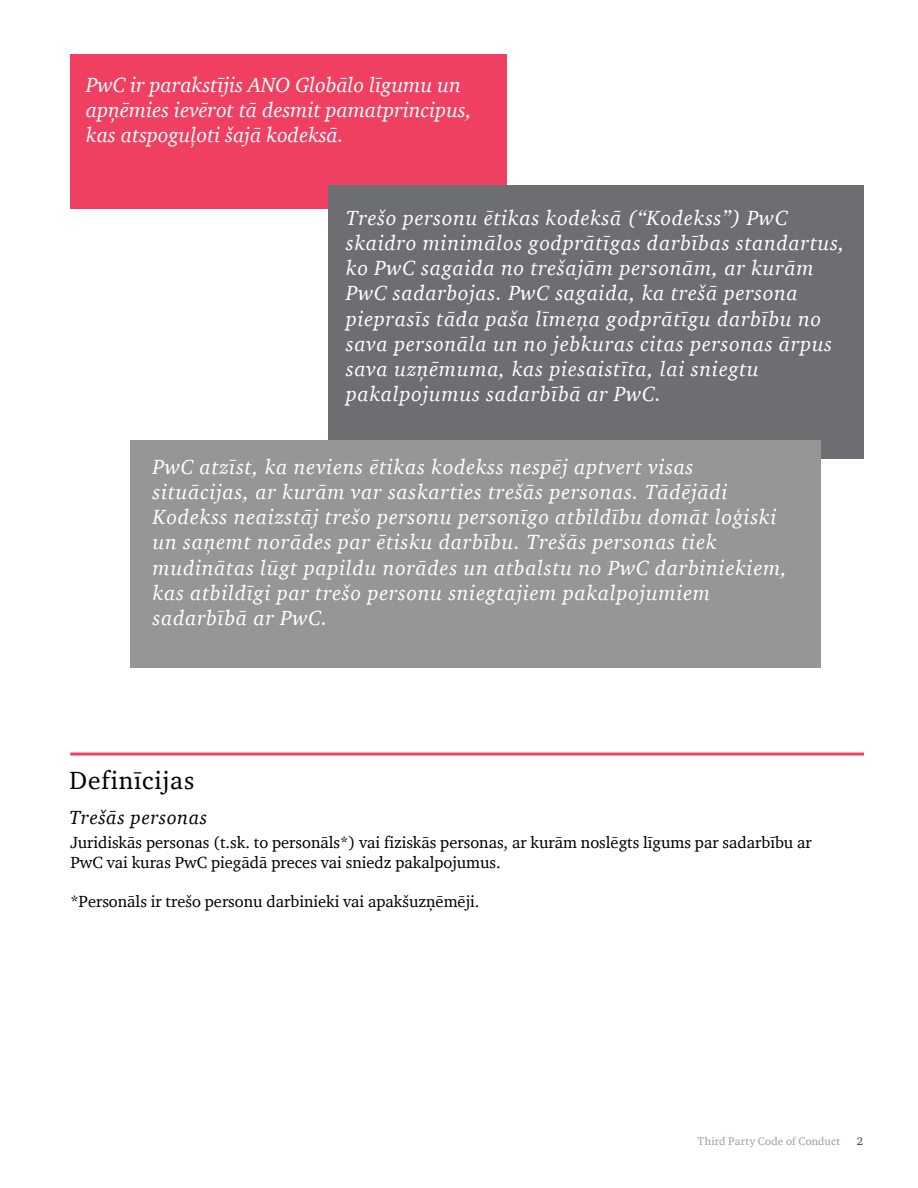
<style>
.page{position:relative;width:918px;height:1188px;background:#fff}
.page>*{position:absolute;margin:0;border:0;box-sizing:border-box;transform-origin:0 0}
.t1{font:25.5px "Charter B";letter-spacing:.035em;color:#000}
.t2{font:italic 21px/25.2px "Charter B";letter-spacing:.035em;color:#fff}
.t3{font:italic 21px/25.2px "Charter B";letter-spacing:.005em;color:#fff}
.t4{font:italic 19.5px "Charter B";letter-spacing:.035em;color:#000}
.t5{font:16.5px/19.8px "Charter B";color:#000}
.t6{font:11.25px "Charter B";letter-spacing:.015em;color:#a49b95}
.t7{font:11.25px "Charter B";color:#414142}
</style>
<div class="page">
<hr style="left:70px;top:753px;width:794px;height:3px;background:#ef4062">
<div style="left:70px;top:54px;width:437px;height:154px;background:#ef4062"></div>
<div style="left:328px;top:185px;width:536px;height:273px;background:#6d6e71"></div>
<div style="left:130px;top:440px;width:690px;height:228px;background:#969696"></div>
<p class="t3" style="left:86px;top:72px;width:387px">PwC ir parakstîjis ANO Globâlo lîgumu un apòçmies ievçrot tâ desmit pamatprincipus, kas atspoguïoti ðajâ kodeksâ.</p>
<p class="t2" style="left:346px;top:205px;width:500px">Treðo personu çtikas kodeksâ (“Kodekss”) PwC skaidro minimâlos godprâtîgas darbîbas standartus, ko PwC sagaida no treðajâm personâm, ar kurâm PwC sadarbojas. PwC sagaida, ka treðâ persona pieprasîs tâda paða lîmeòa godprâtîgu darbîbu no sava personâla un no jebkuras citas personas ârpus sava uzòçmuma, kas piesaistîta, lai sniegtu pakalpojumus sadarbîbâ ar PwC.</p>
<p class="t2" style="left:153px;top:454px;width:636px">PwC atzîst, ka neviens çtikas kodekss nespçj aptvert visas situâcijas, ar kurâm var saskarties treðâs personas. Tâdçjâdi Kodekss neaizstâj treðo personu personîgo atbildîbu domât loìiski un saòemt norâdes par çtisku darbîbu. Treðâs personas tiek mudinâtas lûgt papildu norâdes un atbalstu no PwC darbiniekiem, kas atbildîgi par treðo personu sniegtajiem pakalpojumiem sadarbîbâ ar PwC.</p>
<p class="t1" style="left:70px;top:764px;width:126px">Definîcijas</p>
<p class="t4" style="left:70px;top:806px;width:140px">Treðâs personas</p>
<p class="t5" style="left:70px;top:832px;width:743px">Juridiskâs personas (t.sk. to personâls*) vai fiziskâs personas, ar kurâm noslçgts lîgums par sadarbîbu ar<br>PwC vai kuras PwC piegâdâ preces vai sniedz pakalpojumus.</p>
<p class="t5" style="left:70px;top:892px;width:410px">*Personâls ir treðo personu darbinieki vai apakðuzòçmçji.</p>
<p class="t6" style="left:698px;top:1134px;width:144px">Third Party Code of Conduct</p>
<p class="t7" style="left:857px;top:1134px;width:8px">2</p>
</div>
